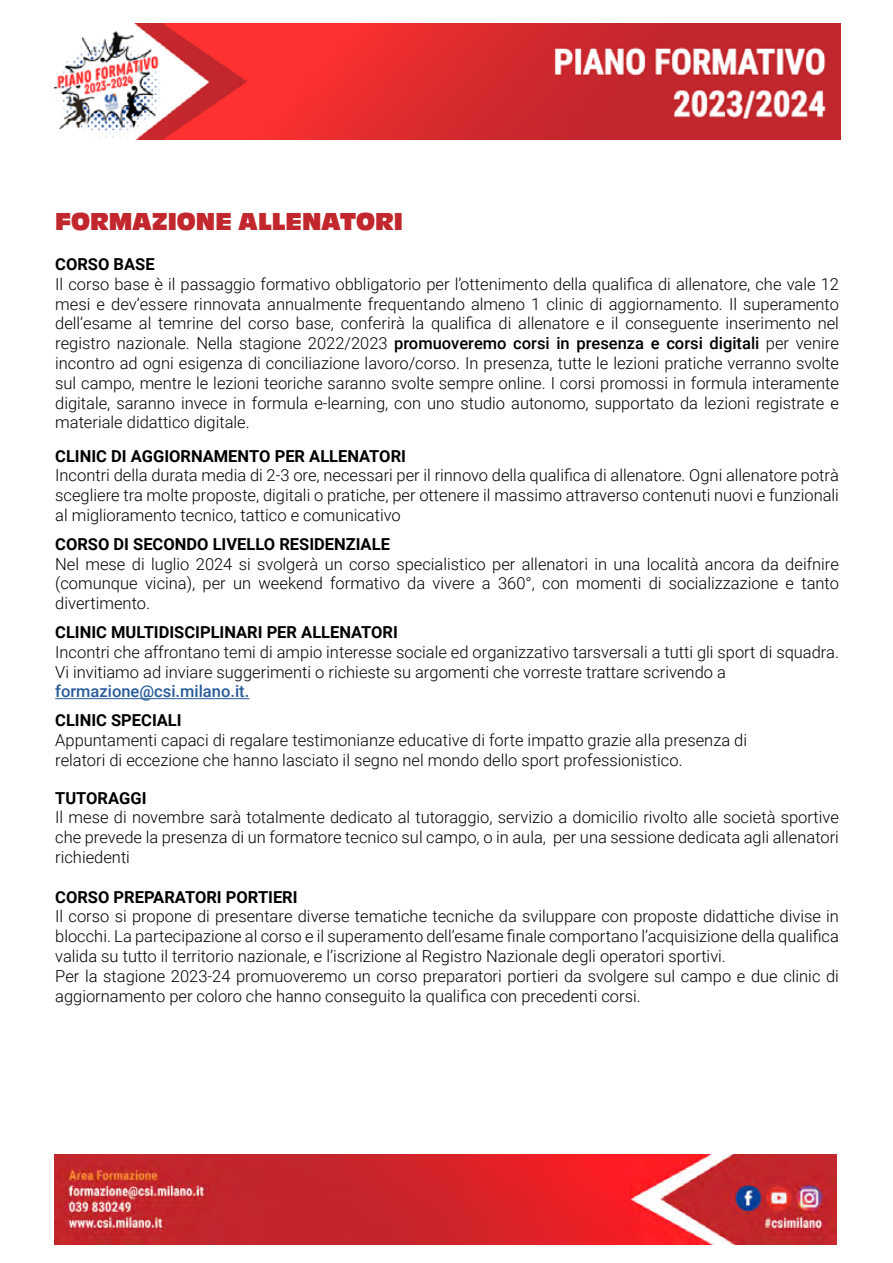
<style>
.page{position:relative;width:893px;height:1263px;background:#fff}
.page>*{position:absolute;margin:0;border:0;box-sizing:border-box;transform-origin:0 0}
.t1{font:25.5px "Antique Oli Com";color:#c2272d}
.t2{font:300 16.5px/19.8px "Roboto";color:#000;text-align:justify}
.t3{font:700 16.5px "Roboto";color:#000}
.t4{font:500 16.5px "Roboto";color:#275b9b}
.s1{font-weight:500}
</style>
<div class="page">
<img style="left:54px;top:1154px;width:783px;height:90px">
<img style="left:54px;top:23px;width:786px;height:116px">
<hr style="left:55px;top:698px;width:194px;height:1px;background:#275b9b">
<h1 class="t1" style="left:55px;top:207px;width:349px">FORMAZIONE ALLENATORI</h1>
<p class="t3" style="left:55px;top:252px;width:101px">CORSO BASE</p>
<p class="t2" style="left:55px;top:273px;width:785px">Il corso base è il passaggio formativo obbligatorio per l’ottenimento della qualifica di allenatore, che vale 12 mesi e dev’essere rinnovata annualmente frequentando almeno 1 clinic di aggiornamento. Il superamento dell’esame al temrine del corso base, conferirà la qualifica di allenatore e il conseguente inserimento nel registro nazionale. Nella stagione 2022/2023 <span class="s1">promuoveremo corsi in presenza e corsi digitali</span> per venire incontro ad ogni esigenza di conciliazione lavoro/corso. In presenza, tutte le lezioni pratiche verranno svolte sul campo, mentre le lezioni teoriche saranno svolte sempre online. I corsi promossi in formula interamente digitale, saranno invece in formula e-learning, con uno studio autonomo, supportato da lezioni registrate e materiale didattico digitale.</p>
<p class="t3" style="left:55px;top:444px;width:352px">CLINIC DI AGGIORNAMENTO PER ALLENATORI</p>
<p class="t2" style="left:55px;top:465px;width:785px">Incontri della durata media di 2-3 ore, necessari per il rinnovo della qualifica di allenatore. Ogni allenatore potrà scegliere tra molte proposte, digitali o pratiche, per ottenere il massimo attraverso contenuti nuovi e funzionali al miglioramento tecnico, tattico e comunicativo</p>
<p class="t3" style="left:55px;top:532px;width:336px">CORSO DI SECONDO LIVELLO RESIDENZIALE</p>
<p class="t2" style="left:55px;top:553px;width:785px">Nel mese di luglio 2024 si svolgerà un corso specialistico per allenatori in una località ancora da deifnire (comunque vicina), per un weekend formativo da vivere a 360°, con momenti di socializzazione e tanto divertimento.</p>
<p class="t3" style="left:55px;top:621px;width:344px">CLINIC MULTIDISCIPLINARI PER ALLENATORI</p>
<p class="t2" style="left:55px;top:641px;width:785px">Incontri che affrontano temi di ampio interesse sociale ed organizzativo tarsversali a tutti gli sport di squadra.<br>Vi invitiamo ad inviare suggerimenti o richieste su argomenti che vorreste trattare scrivendo a</p>
<p class="t4" style="left:55px;top:680px;width:196px">formazione@csi.milano.it.</p>
<p class="t3" style="left:55px;top:709px;width:128px">CLINIC SPECIALI</p>
<p class="t2" style="left:55px;top:730px;width:693px">Appuntamenti capaci di regalare testimonianze educative di forte impatto grazie alla presenza di relatori di eccezione che hanno lasciato il segno nel mondo dello sport professionistico.</p>
<p class="t3" style="left:55px;top:786px;width:93px">TUTORAGGI</p>
<p class="t2" style="left:55px;top:807px;width:785px">Il mese di novembre sarà totalmente dedicato al tutoraggio, servizio a domicilio rivolto alle società sportive che prevede la presenza di un formatore tecnico sul campo, o in aula, per una sessione dedicata agli allenatori richiedenti</p>
<p class="t3" style="left:55px;top:885px;width:244px">CORSO PREPARATORI PORTIERI</p>
<p class="t2" style="left:55px;top:906px;width:785px;text-align:left">Il corso si propone di presentare diverse tematiche tecniche da sviluppare con proposte didattiche divise in blocchi. La partecipazione al corso e il superamento dell’esame finale comportano l’acquisizione della qualifica valida su tutto il territorio nazionale, e l’iscrizione al Registro Nazionale degli operatori sportivi.<br>Per la stagione 2023-24 promuoveremo un corso preparatori portieri da svolgere sul campo e due clinic di aggiornamento per coloro che hanno conseguito la qualifica con precedenti corsi.</p>
</div>
